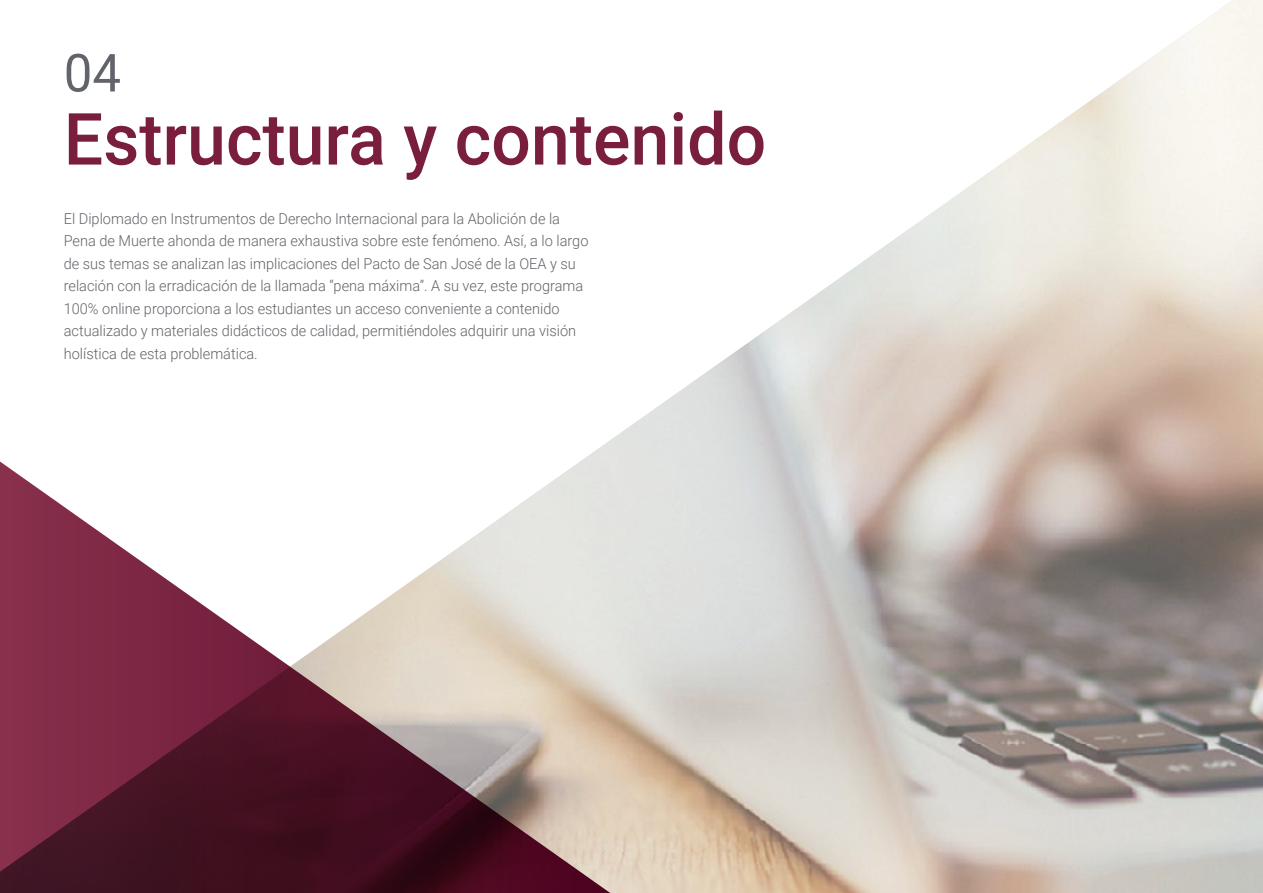
<style>
.page{position:relative;width:1263px;height:893px;background:#fff}
.page>*{position:absolute;margin:0;border:0;box-sizing:border-box;transform-origin:0 0}
.t1{font:500 72px "Roboto";color:#791e3c}
.t2{font:52.5px "Roboto";color:#61646a}
.t3{font:300 15px/22.5px "Roboto";color:#61646a}
</style>
<div class="page">
<img style="left:602px;top:0;width:661px;height:893px">
<svg style="left:0;top:446px;width:640px;height:447px"></svg>
<h2 class="t2" style="left:64px;top:36px;width:59px">04</h2>
<h1 class="t1" style="left:64px;top:89px;width:704px">Estructura y contenido</h1>
<p class="t3" style="left:64px;top:207px;width:526px">El Diplomado en Instrumentos de Derecho Internacional para la Abolición de la Pena de Muerte ahonda de manera exhaustiva sobre este fenómeno. Así, a lo largo de sus temas se analizan las implicaciones del Pacto de San José de la OEA y su relación con la erradicación de la llamada “pena máxima”. A su vez, este programa 100% online proporciona a los estudiantes un acceso conveniente a contenido actualizado y materiales didácticos de calidad, permitiéndoles adquirir una visión holística de esta problemática.</p>
</div>
